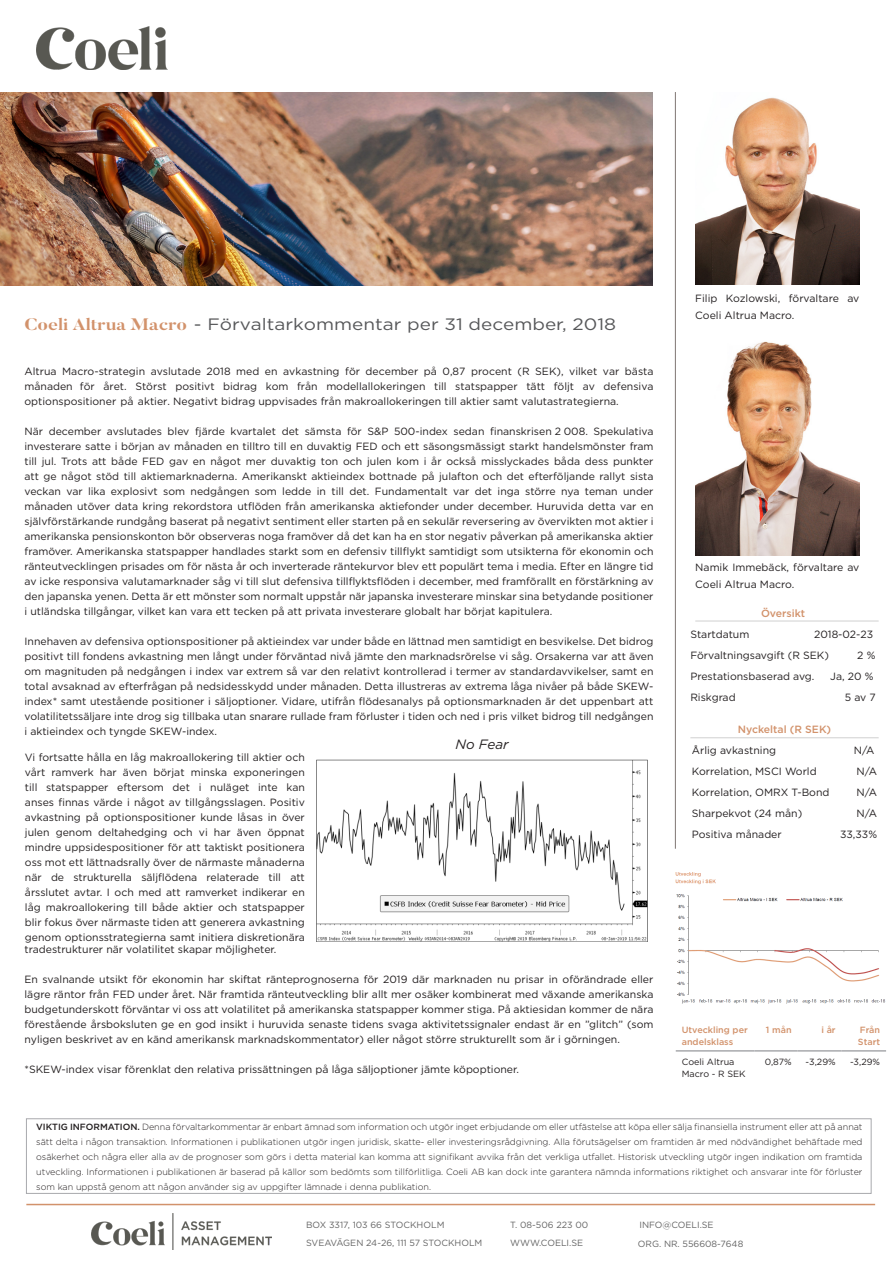
<style>
.page{position:relative;width:893px;height:1263px;background:#fff}
.page>*{position:absolute;margin:0;border:0;box-sizing:border-box;transform-origin:0 0}
.t1{font:16.5px "Gotham";color:#57585a;scale:1.15 1}
.t2{font:italic 13.5px "Gotham";color:#231f20}
.t3{font:10.5px/15px "Gotham";color:#231f20;text-align:justify}
.t4{font:500 10.5px "Gotham";color:#d2926b}
.t5{font:300 9px/15px "Gotham";color:#231f20;text-align:justify}
.t6{font:9px/18px "Gotham";color:#646464}
.t7{font:500 9px "Gotham";color:#d2926b}
.t8{font:9px "Gotham";color:#231f20}
.s1{font-family:"Butler";font-weight:700;color:#d2926b}
.s2{font-weight:500}
</style>
<div class="page">
<img style="left:91px;top:1213px;width:180px;height:36px">
<hr style="left:26px;top:1204px;width:849px;height:1px;background:#d2926b">
<div style="left:26px;top:1118px;width:845px;height:76px;border:1px solid #a8a9ad"></div>
<hr style="left:675px;top:92px;width:1px;height:757px;background:#7f7673">
<hr style="left:695px;top:621px;width:184px;height:1px;background:#d0d0d0">
<img style="left:695px;top:97px;width:164px;height:188px">
<img style="left:695px;top:341px;width:164px;height:214px">
<hr style="left:690px;top:737px;width:189px;height:1px;background:#d0d0d0">
<img style="left:0;top:92px;width:652px;height:193px">
<img style="left:36px;top:27px;width:132px;height:43px">
<img style="left:675px;top:872px;width:211px;height:132px">
<img style="left:317px;top:759px;width:330px;height:183px">
<hr style="left:676px;top:1050px;width:79px;height:1px;background:#a8a9ad">
<hr style="left:755px;top:1050px;width:43px;height:1px;background:#a8a9ad">
<hr style="left:798px;top:1050px;width:44px;height:1px;background:#a8a9ad">
<hr style="left:842px;top:1050px;width:44px;height:1px;background:#a8a9ad">
<p class="t1" style="left:25px;top:314px;width:516px"><span class="s1">Coeli Altrua Macro</span> - Förvaltarkommentar per 31 december, 2018</p>
<p class="t3" style="left:25px;top:363px;width:630px">Altrua Macro-strategin avslutade 2018 med en avkastning för december på 0,87 procent (R SEK), vilket var bästa månaden för året. Störst positivt bidrag kom från modellallokeringen till statspapper tätt följt av defensiva optionspositioner på aktier. Negativt bidrag uppvisades från makroallokeringen till aktier samt valutastrategierna.</p>
<p class="t3" style="left:25px;top:423px;width:631px">När december avslutades blev fjärde kvartalet det sämsta för S&amp;P 500-index sedan finanskrisen 2 008. Spekulativa investerare satte i början av månaden en tilltro till en duvaktig FED och ett säsongsmässigt starkt handelsmönster fram till jul. Trots att både FED gav en något mer duvaktig ton och julen kom i år också misslyckades båda dess punkter att ge något stöd till aktiemarknaderna. Amerikanskt aktieindex bottnade på julafton och det efterföljande rallyt sista veckan var lika explosivt som nedgången som ledde in till det. Fundamentalt var det inga större nya teman under månaden utöver data kring rekordstora utflöden från amerikanska aktiefonder under december. Huruvida detta var en självförstärkande rundgång baserat på negativt sentiment eller starten på en sekulär reversering av övervikten mot aktier i amerikanska pensionskonton bör observeras noga framöver då det kan ha en stor negativ påverkan på amerikanska aktier framöver. Amerikanska statspapper handlades starkt som en defensiv tillflykt samtidigt som utsikterna för ekonomin och ränteutvecklingen prisades om för nästa år och inverterade räntekurvor blev ett populärt tema i media. Efter en längre tid av icke responsiva valutamarknader såg vi till slut defensiva tillflyktsflöden i december, med framförallt en förstärkning av den japanska yenen. Detta är ett mönster som normalt uppstår när japanska investerare minskar sina betydande positioner i utländska tillgångar, vilket kan vara ett tecken på att privata investerare globalt har börjat kapitulera.</p>
<p class="t3" style="left:25px;top:633px;width:630px">Innehaven av defensiva optionspositioner på aktieindex var under både en lättnad men samtidigt en besvikelse. Det bidrog positivt till fondens avkastning men långt under förväntad nivå jämte den marknadsrörelse vi såg. Orsakerna var att även om magnituden på nedgången i index var extrem så var den relativt kontrollerad i termer av standardavvikelser, samt en total avsaknad av efterfrågan på nedsidesskydd under månaden. Detta illustreras av extrema låga nivåer på både SKEW&shy;index* samt utestående positioner i säljoptioner. Vidare, utifrån flödesanalys på optionsmarknaden är det uppenbart att volatilitetssäljare inte drog sig tillbaka utan snarare rullade fram förluster i tiden och ned i pris vilket bidrog till nedgången i aktieindex och tyngde SKEW-index.</p>
<p class="t3" style="left:25px;top:749px;width:281px">Vi fortsatte hålla en låg makroallokering till aktier och vårt ramverk har även börjat minska exponeringen till statspapper eftersom det i nuläget inte kan anses finnas värde i något av tillgångsslagen. Positiv avkastning på optionspositioner kunde låsas in över julen genom deltahedging och vi har även öppnat mindre uppsidespositioner för att taktiskt positionera oss mot ett lättnadsrally över de närmaste månaderna när de strukturella säljflödena relaterade till att årsslutet avtar. I och med att ramverket indikerar en låg makroallokering till både aktier och statspapper blir fokus över närmaste tiden att generera avkastning genom optionsstrategierna samt initiera diskretionära</p>
<p class="t2" style="left:456px;top:735px;width:55px">No Fear</p>
<p class="t3" style="left:25px;top:942px;width:253px">tradestrukturer när volatilitet skapar möjligheter.</p>
<p class="t3" style="left:25px;top:972px;width:630px">En svalnande utsikt för ekonomin har skiftat ränteprognoserna för 2019 där marknaden nu prisar in oförändrade eller lägre räntor från FED under året. När framtida ränteutveckling blir allt mer osäker kombinerat med växande amerikanska budgetunderskott förväntar vi oss att volatilitet på amerikanska statspapper kommer stiga. På aktiesidan kommer de nära förestående årsboksluten ge en god insikt i huruvida senaste tidens svaga aktivitetssignaler endast är en ”glitch” (som nyligen beskrivet av en känd amerikansk marknadskommentator) eller något större strukturellt som är i görningen.</p>
<p class="t3" style="left:25px;top:1062px;width:496px">*SKEW-index visar förenklat den relativa prissättningen på låga säljoptioner jämte köpoptioner.</p>
<p class="t3" style="left:695px;top:290px;width:166px;line-height:16.5px">Filip Kozlowski, förvaltare av<br>Coeli Altrua Macro.</p>
<p class="t3" style="left:695px;top:559px;width:166px;line-height:16.5px">Namik Immebäck, förvaltare av<br>Coeli Altrua Macro.</p>
<p class="t4" style="left:761px;top:606px;width:46px">Översikt</p>
<p class="t3" style="left:690px;top:626px;width:60px">Startdatum</p>
<p class="t3" style="left:814px;top:626px;width:61px">2018-02-23</p>
<p class="t3" style="left:690px;top:647px;width:140px">Förvaltningsavgift (R SEK)</p>
<p class="t3" style="left:857px;top:647px;width:20px">2 %</p>
<p class="t3" style="left:690px;top:668px;width:126px">Prestationsbaserad avg.</p>
<p class="t3" style="left:830px;top:668px;width:45px">Ja, 20 %</p>
<p class="t3" style="left:690px;top:689px;width:47px">Riskgrad</p>
<p class="t3" style="left:845px;top:689px;width:33px">5 av 7</p>
<p class="t4" style="left:738px;top:723px;width:95px">Nyckeltal (R SEK)</p>
<p class="t3" style="left:692px;top:743px;width:86px">Årlig avkastning</p>
<p class="t3" style="left:854px;top:743px;width:22px">N/A</p>
<p class="t3" style="left:692px;top:764px;width:126px">Korrelation, MSCI World</p>
<p class="t3" style="left:856px;top:764px;width:22px">N/A</p>
<p class="t3" style="left:692px;top:785px;width:139px">Korrelation, OMRX T-Bond</p>
<p class="t3" style="left:856px;top:785px;width:22px">N/A</p>
<p class="t3" style="left:692px;top:806px;width:112px">Sharpekvot (24 mån)</p>
<p class="t3" style="left:856px;top:806px;width:22px">N/A</p>
<p class="t3" style="left:692px;top:827px;width:91px">Positiva månader</p>
<p class="t3" style="left:840px;top:827px;width:39px">33,33%</p>
<p class="t7" style="left:682px;top:1024px;width:68px">Utveckling per</p>
<p class="t7" style="left:682px;top:1036px;width:53px">andelsklass</p>
<p class="t8" style="left:682px;top:1056px;width:54px">Coeli Altrua</p>
<p class="t8" style="left:682px;top:1068px;width:65px">Macro - R SEK</p>
<p class="t7" style="left:766px;top:1024px;width:27px">1 mån</p>
<p class="t7" style="left:821px;top:1024px;width:16px">i år</p>
<p class="t7" style="left:860px;top:1024px;width:22px">Från</p>
<p class="t7" style="left:858px;top:1036px;width:24px">Start</p>
<p class="t8" style="left:765px;top:1056px;width:28px">0,87%</p>
<p class="t8" style="left:806px;top:1056px;width:32px">-3,29%</p>
<p class="t8" style="left:850px;top:1056px;width:32px">-3,29%</p>
<p class="t5" style="left:36px;top:1119px;width:828px"><span class="s2">VIKTIG INFORMATION.</span> Denna förvaltarkommentar är enbart ämnad som information och utgör inget erbjudande om eller utfästelse att köpa eller sälja finansiella instrument eller att på annat sätt delta i någon transaktion. Informationen i publikationen utgör ingen juridisk, skatte- eller investeringsrådgivning. Alla förutsägelser om framtiden är med nödvändighet behäftade med osäkerhet och några eller alla av de prognoser som görs i detta material kan komma att signifikant avvika från det verkliga utfallet. Historisk utveckling utgör ingen indikation om framtida utveckling. Informationen i publikationen är baserad på källor som bedömts som tillförlitliga. Coeli AB kan dock inte garantera nämnda informations riktighet och ansvarar inte för förluster som kan uppstå genom att någon använder sig av uppgifter lämnade i denna publikation.</p>
<p class="t6" style="left:306px;top:1216px;width:178px">BOX 3317, 103 66 STOCKHOLM<br>SVEAVÄGEN 24-26, 111 57 STOCKHOLM</p>
<p class="t6" style="left:510px;top:1216px;width:79px">T. 08-506 223 00<br>WWW.COELI.SE</p>
<p class="t6" style="left:639px;top:1216px;width:76px">INFO@COELI.SE</p>
<p class="t6" style="left:638px;top:1234px;width:107px">ORG. NR. 556608-7648</p>
</div>
